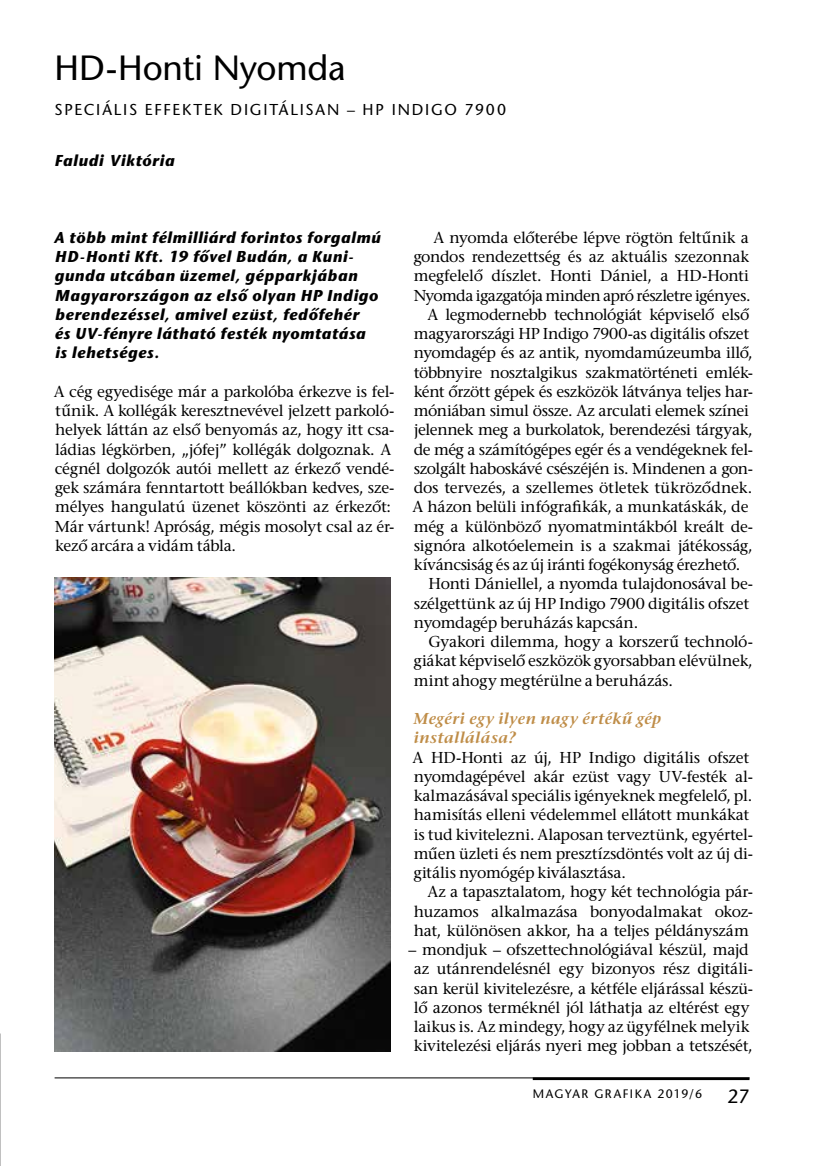
<style>
.page{position:relative;width:819px;height:1166px;background:#fff}
.page>*{position:absolute;margin:0;border:0;box-sizing:border-box;transform-origin:0 0}
.t1{font:35px "ITC Stone Sans";letter-spacing:-.005em;color:#000}
.t2{font:19.25px "ITC Stone Sans";color:#000}
.t3{font:15.75px/19.2px "ITC Stone Serif";letter-spacing:-.015em;color:#000}
.t4{font:italic 700 15.75px/19.2px "ITC Stone Sans";letter-spacing:.04em;color:#000}
.t5{font:15.75px "ITC Stone Serif";letter-spacing:-.04em;color:#000}
.t6{font:15.75px "ITC Stone Sans";letter-spacing:.11em;color:#000}
.t7{font:italic 600 15.75px/19.2px "ITC Stone Serif";letter-spacing:.025em;color:#bf8d48}
.t8{font:12.25px "ITC Stone Sans";letter-spacing:.12em;color:#000}
</style>
<div class="page">
<hr style="left:55px;top:1077px;width:694px;height:1px;background:#000">
<hr style="left:532px;top:1077px;width:217px;height:3px;background:#000">
<img style="left:0;top:0;width:1px;height:1151px">
<img style="left:0;top:265px;width:1px;height:673px">
<img style="left:55px;top:577px;width:336px;height:474px">
<h1 class="t1" style="left:55px;top:49px;width:292px">HD-Honti Nyomda</h1>
<p class="t6" style="left:55px;top:101px;width:453px">SPECIÁLIS EFFEKTEK DIGITÁLISAN – HP INDIGO 7900</p>
<p class="t4" style="left:55px;top:153px;width:121px">Faludi Viktória</p>
<p class="t4" style="left:54px;top:230px;width:328px">A több mint félmilliárd forintos forgalmú HD-Honti Kft. 19 fővel Budán, a Kuni&shy;gunda utcában üzemel, gépparkjában Magyarországon az első olyan HP Indigo berendezéssel, amivel ezüst, fedőfehér<br>és UV-fényre látható festék nyomtatása<br>is lehetséges.</p>
<p class="t3" style="left:54px;top:384px;width:342px">A cég egyedisége már a parkolóba érkezve is fel&shy;tűnik. A kollégák keresztnevével jelzett parkoló&shy;helyek láttán az első benyomás az, hogy itt csa&shy;ládias légkörben, „jófej” kollégák dolgoznak. A cégnél dolgozók autói mellett az érkező vendé&shy;gek számára fenntartott beállókban kedves, sze&shy;mélyes hangulatú üzenet köszönti az érkezőt:<br>Már vártunk! Apróság, mégis mosolyt csal az ér&shy;kező arcára a vidám tábla.</p>
<p class="t3" style="left:433px;top:230px;width:317px">A nyomda előterébe lépve rögtön feltűnik a</p>
<p class="t3" style="left:413px;top:249px;width:337px">gondos rendezettség és az aktuális szezonnak</p>
<p class="t3" style="left:414px;top:268px;width:336px">megfelelő díszlet. Honti Dániel, a HD-Honti</p>
<p class="t5" style="left:413px;top:287px;width:338px">Nyomda igazgatója minden apró részletre igényes.</p>
<p class="t3" style="left:427px;top:307px;width:323px">A legmodernebb technológiát képviselő első</p>
<p class="t3" style="left:414px;top:326px;width:337px">magyarországi HP Indigo 7900-as digitális ofszet</p>
<p class="t3" style="left:414px;top:345px;width:340px">nyomdagép és az antik, nyomdamúzeumba illő,</p>
<p class="t3" style="left:414px;top:365px;width:340px">többnyire nosztalgikus szakmatörténeti emlék-</p>
<p class="t3" style="left:414px;top:384px;width:341px">ként őrzött gépek és eszközök látványa teljes har-</p>
<p class="t3" style="left:414px;top:403px;width:336px">móniában simul össze. Az arculati elemek színei</p>
<p class="t3" style="left:413px;top:422px;width:340px">jelennek meg a burkolatok, berendezési tárgyak,</p>
<p class="t3" style="left:414px;top:442px;width:341px">de még a számítógépes egér és a vendégeknek fel-</p>
<p class="t3" style="left:414px;top:461px;width:341px">szolgált haboskávé csészéjén is. Mindenen a gon-</p>
<p class="t3" style="left:414px;top:480px;width:340px">dos tervezés, a szellemes ötletek tükröződnek.</p>
<p class="t3" style="left:412px;top:499px;width:337px">A házon belüli infógrafikák, a munkatáskák, de</p>
<p class="t3" style="left:414px;top:518px;width:341px">még a különböző nyomatmintákból kreált de-</p>
<p class="t3" style="left:414px;top:538px;width:340px">signóra alkotóelemein is a szakmai játékosság,</p>
<p class="t3" style="left:414px;top:557px;width:328px">kíváncsiság és az új iránti fogékonyság érezhető.</p>
<p class="t3" style="left:428px;top:576px;width:326px">Honti Dániellel, a nyomda tulajdonosával be-</p>
<p class="t3" style="left:414px;top:595px;width:337px">szélgettünk az új HP Indigo 7900 digitális ofszet</p>
<p class="t3" style="left:414px;top:615px;width:226px">nyomdagép beruházás kapcsán.</p>
<p class="t3" style="left:428px;top:634px;width:326px">Gyakori dilemma, hogy a korszerű technoló-</p>
<p class="t3" style="left:413px;top:653px;width:341px">giákat képviselő eszközök gyorsabban elévülnek,</p>
<p class="t3" style="left:414px;top:672px;width:260px">mint ahogy megtérülne a beruházás.</p>
<p class="t7" style="left:413px;top:711px;width:249px">Megéri egy ilyen nagy értékű gép installálása?</p>
<p class="t3" style="left:412px;top:749px;width:342px">A HD-Honti az új, HP Indigo digitális ofszet nyomdagépével akár ezüst vagy UV-festék al&shy;kalmazásával speciális igényeknek megfelelő, pl. hamisítás elleni védelemmel ellátott munkákat is tud kivitelezni. Alaposan terveztünk, egyértel&shy;műen üzleti és nem presztízsdöntés volt az új di&shy;gitális nyomógép kiválasztása.</p>
<p class="t3" style="left:414px;top:884px;width:341px;text-align:justify;text-indent:14px">Az a tapasztalatom, hogy két technológia pár&shy;huzamos alkalmazása bonyodalmakat okoz&shy;hat, különösen akkor, ha a teljes példányszám</p>
<p class="t3" style="left:408px;top:942px;width:346px;text-align:center">– mondjuk – ofszettechnológiával készül, majd az utánrendelésnél egy bizonyos rész digitáli&shy;san kerül kivitelezésre, a kétféle eljárással készü&shy;lő azonos terméknél jól láthatja az eltérést egy laikus is. Az mindegy, hogy az ügyfélnek melyik kivitelezési eljárás nyeri meg jobban a tetszését,</p>
<p class="t8" style="left:532px;top:1087px;width:171px">MAGYAR GRAFIKA 2019/6</p>
<p class="t2" style="left:727px;top:1085px;width:23px">27</p>
</div>
